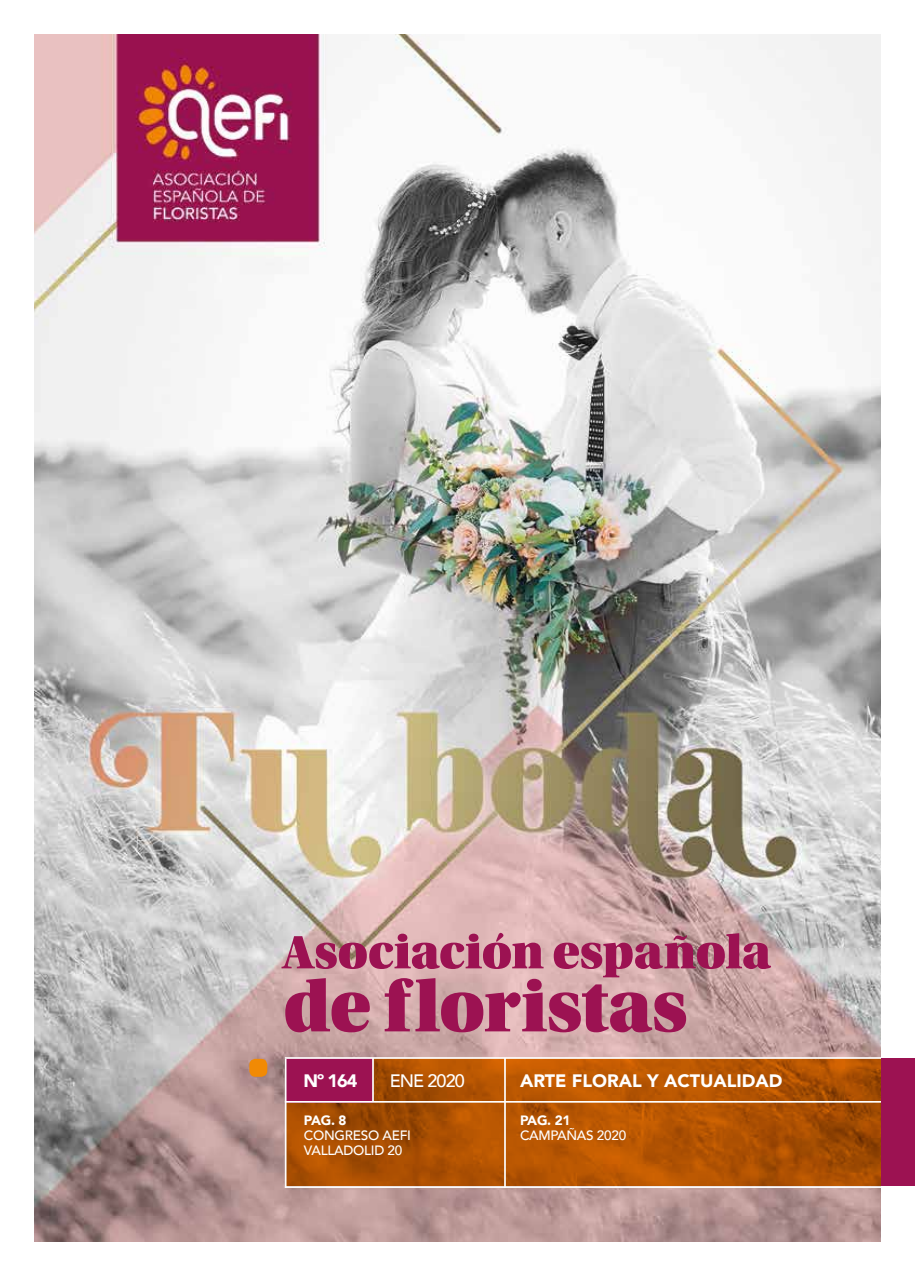
<style>
.page{position:relative;width:915px;height:1276px;background:#fff}
.page>*{position:absolute;margin:0;border:0;box-sizing:border-box;transform-origin:0 0}
.t1{font:900 18px "Avenir";color:#fff}
.t2{font:500 18px "Avenir";letter-spacing:-.05em;color:#fff}
.t3{font:500 13.5px/15px "Avenir";letter-spacing:-.02em;color:#fff}
.t4{font:900 13.5px "Avenir";letter-spacing:-.02em;color:#fff}
</style>
<div class="page">
<img style="left:34px;top:34px;width:846px;height:1208px">
<div style="left:249px;top:1059px;width:18px;height:17px;background:#f18a04;border-radius:6px"></div>
<svg style="left:281px;top:933px;width:489px;height:99px;background:#bd7189"></svg>
<svg style="left:286px;top:1059px;width:595px;height:127px;background:#b15303"></svg>
<div style="left:285px;top:1058px;width:87px;height:44px;background:#9c1252"></div>
<hr style="left:372px;top:1058px;width:2px;height:43px;background:#fff">
<hr style="left:504px;top:1058px;width:1px;height:43px;background:#fff">
<hr style="left:504px;top:1101px;width:1px;height:87px;background:#fff">
<hr style="left:285px;top:1059px;width:1px;height:129px;background:#fff">
<hr style="left:285px;top:1057px;width:629px;height:2px;background:#fff">
<hr style="left:285px;top:1186px;width:629px;height:2px;background:#fff">
<hr style="left:285px;top:1101px;width:629px;height:1px;background:#fff">
<div style="left:881px;top:1058px;width:33px;height:128px;background:#9c1252"></div>
<h1 class="t1" style="left:303px;top:1065px;width:55px">Nº 164</h1>
<h1 class="t2" style="left:389px;top:1065px;width:77px">ENE 2020</h1>
<h1 class="t1" style="left:520px;top:1065px;width:264px">ARTE FLORAL Y ACTUALIDAD</h1>
<p class="t4" style="left:304px;top:1109px;width:44px">PAG. 8</p>
<p class="t3" style="left:304px;top:1127px;width:108px">CONGRESO AEFI<br>VALLADOLID 20</p>
<p class="t4" style="left:520px;top:1109px;width:52px">PAG. 21</p>
<p class="t3" style="left:520px;top:1127px;width:108px">CAMPAÑAS 2020</p>
</div>
